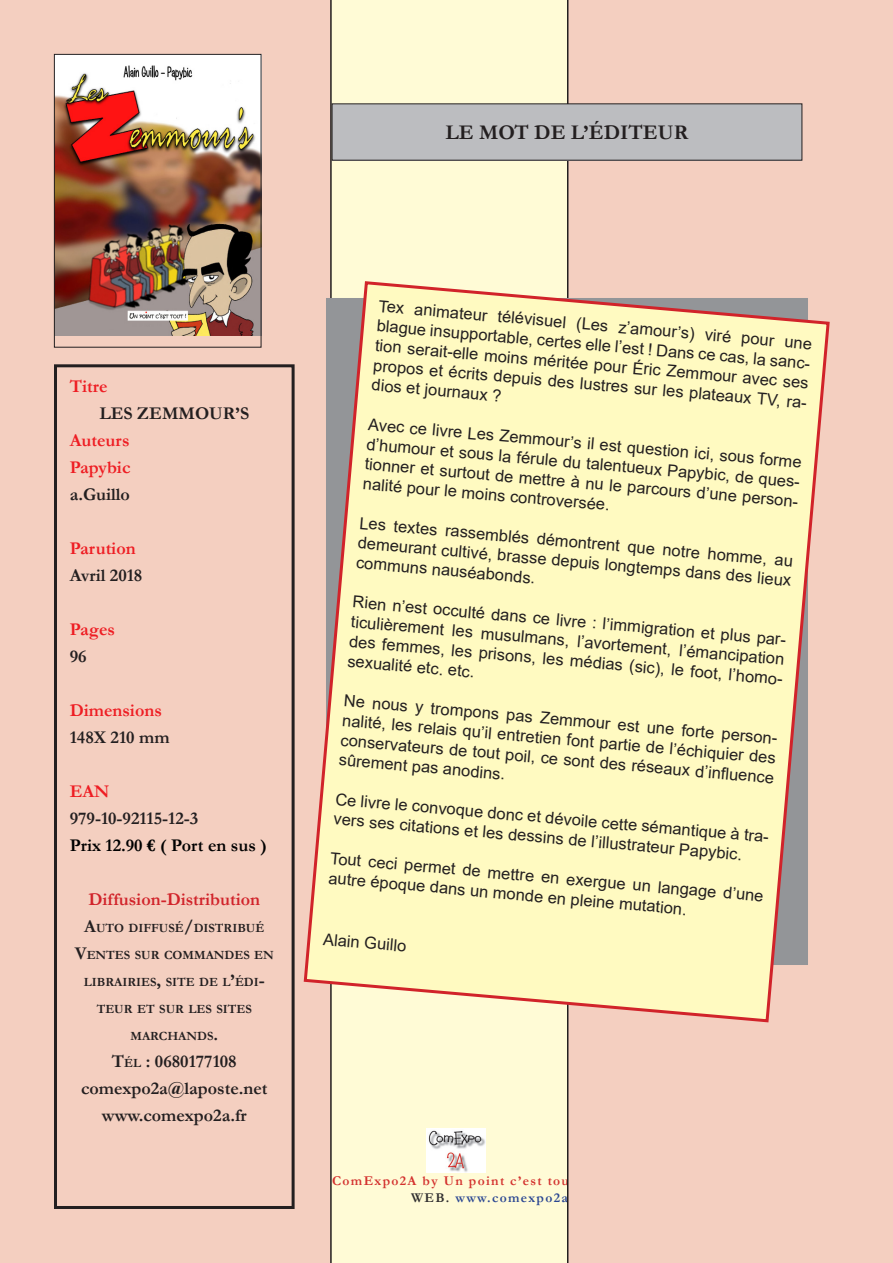
<style>
.page{position:relative;width:893px;height:1263px;background:#fff}
.page>*{position:absolute;margin:0;border:0;box-sizing:border-box;transform-origin:0 0}
.t1{font:700 21px "Garamond";color:#231f20}
.t2{font:700 18px/27px "Garamond";color:#231f20}
.t3{font:700 18px/27px "Garamond";color:#ee1d23}
.t4{font:700 18px "Garamond";color:#d1232a}
.t5{font:700 18px "Garamond";color:#000}
.t6{font:700 18px "Garamond";color:#231f20}
.t7{font:16.5px/19.8px "Arial";color:#231f20}
.t8{font:700 13.5px/16.5px "Garamond";letter-spacing:.1em;color:#d3312e;text-align:right}
.t9{font:700 12.6px/27px "Garamond";color:#231f20;text-align:center}
.s1{color:#ee1d23}
.s2{color:#231f20}
.s3{font-size:18px}
.s4{font-size:12.6px}
.s5{color:#312f30}
.s6{color:#2a4692}
</style>
<div class="page">
<div style="left:332px;top:0;width:235px;height:1263px;background:#fffbd6"></div>
<img style="left:426px;top:1129px;width:60px;height:44px">
<div style="left:567px;top:0;width:326px;height:1263px;background:#f4cfc0"></div>
<div style="left:0;top:0;width:332px;height:1263px;background:#f4cfc0"></div>
<svg style="left:302px;top:280px;width:529px;height:744px;background:#f8edbc"></svg>
<div style="left:54px;top:364px;width:241px;height:845px;border:3px solid #231f20"></div>
<div style="left:332px;top:104px;width:470px;height:56px;background:#bcbdc0"></div>
<div style="left:332px;top:103px;width:470px;height:58px;border:1px solid #231f20"></div>
<img style="left:56px;top:56px;width:203px;height:280px">
<div style="left:54px;top:54px;width:207px;height:294px;border:1px solid #231f20"></div>
<p class="t1" style="left:446px;top:118px;width:244px">LE MOT DE L’ÉDITEUR</p>
<p class="t3" style="left:70px;top:373px;width:39px">Titre</p>
<p class="t2" style="left:99px;top:400px;width:151px">LES ZEMMOUR’S</p>
<p class="t3" style="left:70px;top:427px;width:61px">Auteurs</p>
<p class="t2" style="left:70px;top:454px;width:62px"><span class="s1">Papybic </span>a.Guillo</p>
<p class="t2" style="left:70px;top:535px;width:74px"><span class="s1">Parution<br></span>Avril 2018</p>
<p class="t3" style="left:70px;top:616px;width:47px">Pages<br><span class="s2">96</span></p>
<p class="t3" style="left:70px;top:697px;width:101px">Dimensions<br><span class="s2">148X 210 mm</span></p>
<p class="t2" style="left:70px;top:778px;width:130px"><span class="s1">EAN<br></span>979-10-92115-12-3</p>
<p class="t5" style="left:70px;top:833px;width:198px">Prix 12.90 € ( Port en sus )</p>
<p class="t4" style="left:89px;top:887px;width:173px">Diffusion-Distribution</p>
<p class="t9" style="left:84px;top:914px;width:182px"><span class="s3">A</span>UTO DIFFUSÉ<span class="s3">/</span>DISTRIBUÉ</p>
<p class="t9" style="left:75px;top:941px;width:201px"><span class="s3">V</span>ENTES SUR COMMANDES EN</p>
<p class="t9" style="left:84px;top:968px;width:182px">LIBRAIRIES<span class="s3">,</span> SITE DE L<span class="s3">’</span>ÉDI<span class="s3">-<br></span>TEUR ET SUR LES SITES</p>
<p class="t9" style="left:130px;top:1022px;width:89px">MARCHANDS<span class="s3">.</span></p>
<p class="t6" style="left:112px;top:1049px;width:126px">T<span class="s4">ÉL</span> : 0680177108</p>
<p class="t2" style="left:81px;top:1075px;width:188px">comexpo2a@laposte.net</p>
<p class="t2" style="left:102px;top:1102px;width:146px">www.comexpo2a.fr</p>
<p class="t7" style="left:379px;top:296px;width:439px;rotate:5deg">Tex animateur télévisuel (Les z’amour’s) viré pour une blague insupportable, certes elle l’est ! Dans ce cas, la sanc&shy;tion serait-elle moins méritée pour Éric Zemmour avec ses propos et écrits depuis des lustres sur les plateaux TV, ra&shy;dios et journaux ?</p>
<p class="t7" style="left:369px;top:414px;width:439px;rotate:5deg">Avec ce livre Les Zemmour’s il est question ici, sous forme d’humour et sous la férule du talentueux Papybic, de ques&shy;tionner et surtout de mettre à nu le parcours d’une person&shy;nalité pour le moins controversée.</p>
<p class="t7" style="left:361px;top:513px;width:436px;text-align:justify;rotate:5deg">Les textes rassemblés démontrent que notre homme, au demeurant cultivé, brasse depuis longtemps dans des lieux communs nauséabonds.</p>
<p class="t7" style="left:354px;top:592px;width:439px;rotate:5deg">Rien n’est occulté dans ce livre : l’immigration et plus par&shy;ticulièrement les musulmans, l’avortement, l’émancipation des femmes, les prisons, les médias (sic), le foot, l’homo&shy;sexualité etc. etc.</p>
<p class="t7" style="left:345px;top:690px;width:439px;rotate:5deg">Ne nous y trompons pas Zemmour est une forte person&shy;nalité, les relais qu’il entretien font partie de l’échiquier des conservateurs de tout poil, ce sont des réseaux d’infl uence sûrement pas anodins.</p>
<p class="t7" style="left:336px;top:789px;width:439px;rotate:5deg">Ce livre le convoque donc et dévoile cette sémantique à tra&shy;vers ses citations et les dessins de l’illustrateur Papybic.</p>
<p class="t7" style="left:331px;top:848px;width:436px;rotate:5deg">Tout ceci permet de mettre en exergue un langage d’une autre époque dans un monde en pleine mutation.</p>
<p class="t7" style="left:324px;top:929px;width:85px;rotate:5deg">Alain Guillo</p>
<p class="t8" style="left:332px;top:1173px;width:254px">ComExpo2A by Un point c’est tout !<br><span class="s5">WEB.</span> <span class="s6">www.comexpo2a.fr</span></p>
</div>
